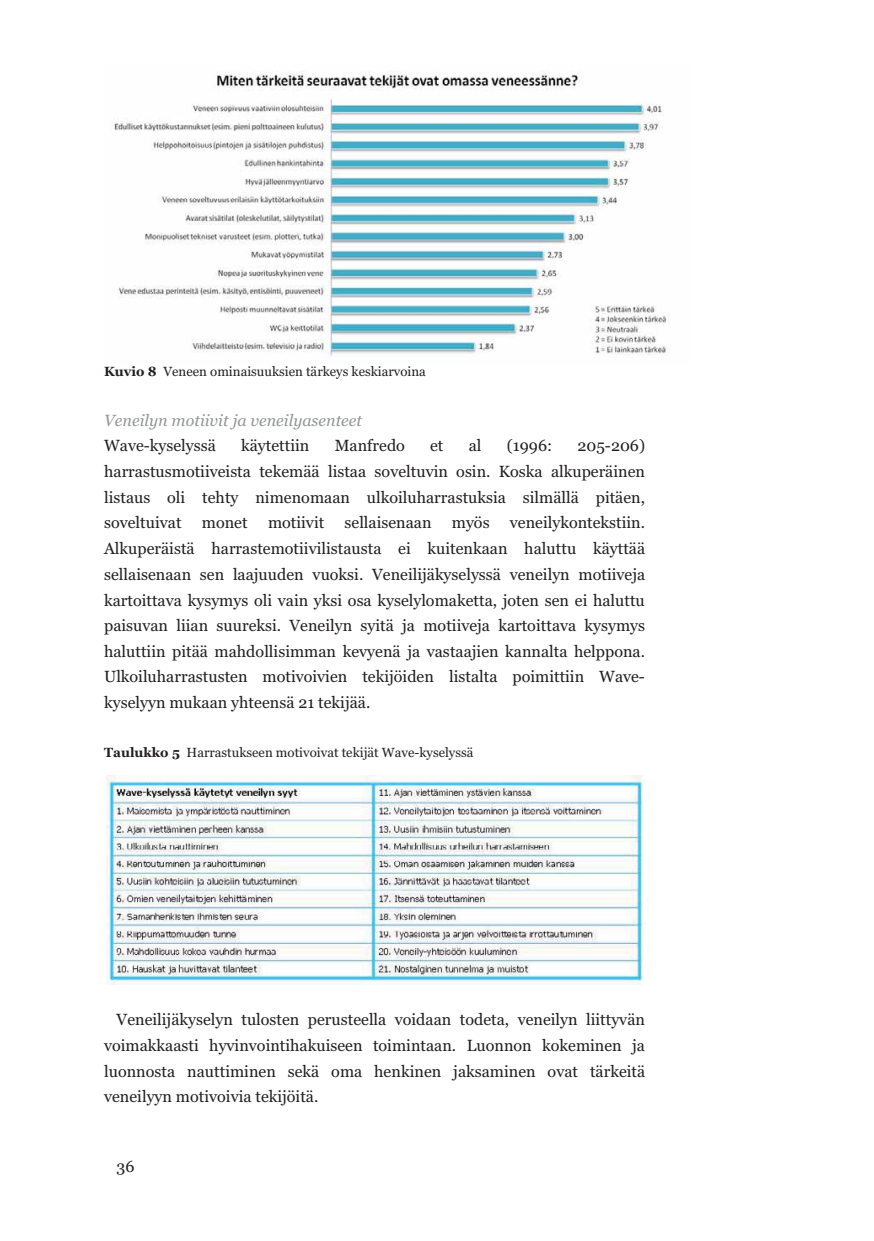
<style>
.page{position:relative;width:874px;height:1241px;background:#fff}
.page>*{position:absolute;margin:0;border:0;box-sizing:border-box;transform-origin:0 0}
.t1{font:16.1px/25.7px "Georgia";color:#231f20;text-align:justify}
.t2{font:italic 16.1px "Georgia";color:#939598}
.t3{font:13.12px "Georgia";color:#231f20}
.s1{font-weight:700}
</style>
<div class="page">
<img style="left:113px;top:71px;width:557px;height:286px">
<img style="left:106px;top:775px;width:538px;height:210px">
<p class="t3" style="left:104px;top:366px;width:323px"><span class="s1">Kuvio 8</span> Veneen ominaisuuksien tärkeys keskiarvoina</p>
<p class="t2" style="left:104px;top:413px;width:259px">Veneilyn motiivit ja veneilyasenteet</p>
<p class="t1" style="left:104px;top:434px;width:113px">Wave-kyselyssä</p>
<p class="t1" style="left:241px;top:434px;width:70px">käytettiin</p>
<p class="t1" style="left:334px;top:434px;width:72px">Manfredo</p>
<p class="t1" style="left:430px;top:434px;width:15px">et</p>
<p class="t1" style="left:468px;top:434px;width:14px">al</p>
<p class="t1" style="left:506px;top:434px;width:47px">(1996:</p>
<p class="t1" style="left:104px;top:434px;width:542px;text-indent:473px">205-206) harrastusmotiiveista tekemää listaa soveltuvin osin. Koska alkuperäinen listaus oli tehty nimenomaan ulkoiluharrastuksia silmällä pitäen, soveltuivat</p>
<p class="t1" style="left:104px;top:511px;width:542px;text-indent:405px">veneilykontekstiin.<br>Alkuperäistä harrastemotiivilistausta ei kuitenkaan haluttu käyttää sellaisenaan sen laajuuden vuoksi. Veneilijäkyselyssä veneilyn motiiveja kartoittava kysymys oli vain yksi osa kyselylomaketta, joten sen ei haluttu paisuvan liian suureksi. Veneilyn syitä ja motiiveja kartoittava kysymys haluttiin pitää mahdollisimman kevyenä ja vastaajien kannalta helppona.<br>Ulkoiluharrastusten motivoivien tekijöiden listalta poimittiin Wave&shy;kyselyyn mukaan yhteensä 21 tekijää.</p>
<p class="t3" style="left:104px;top:747px;width:370px"><span class="s1">Taulukko 5</span> Harrastukseen motivoivat tekijät Wave-kyselyssä</p>
<p class="t1" style="left:202px;top:511px;width:47px">monet</p>
<p class="t1" style="left:268px;top:511px;width:58px">motiivit</p>
<p class="t1" style="left:344px;top:511px;width:88px">sellaisenaan</p>
<p class="t1" style="left:451px;top:511px;width:39px">myös</p>
<p class="t1" style="left:104px;top:1008px;width:542px;text-indent:12px">Veneilijäkyselyn tulosten perusteella voidaan todeta, veneilyn liittyvän voimakkaasti hyvinvointihakuiseen toimintaan. Luonnon kokeminen ja luonnosta nauttiminen sekä oma henkinen jaksaminen ovat tärkeitä veneilyyn motivoivia tekijöitä.</p>
<p class="t1" style="left:117px;top:1155px;width:20px">36</p>
</div>
